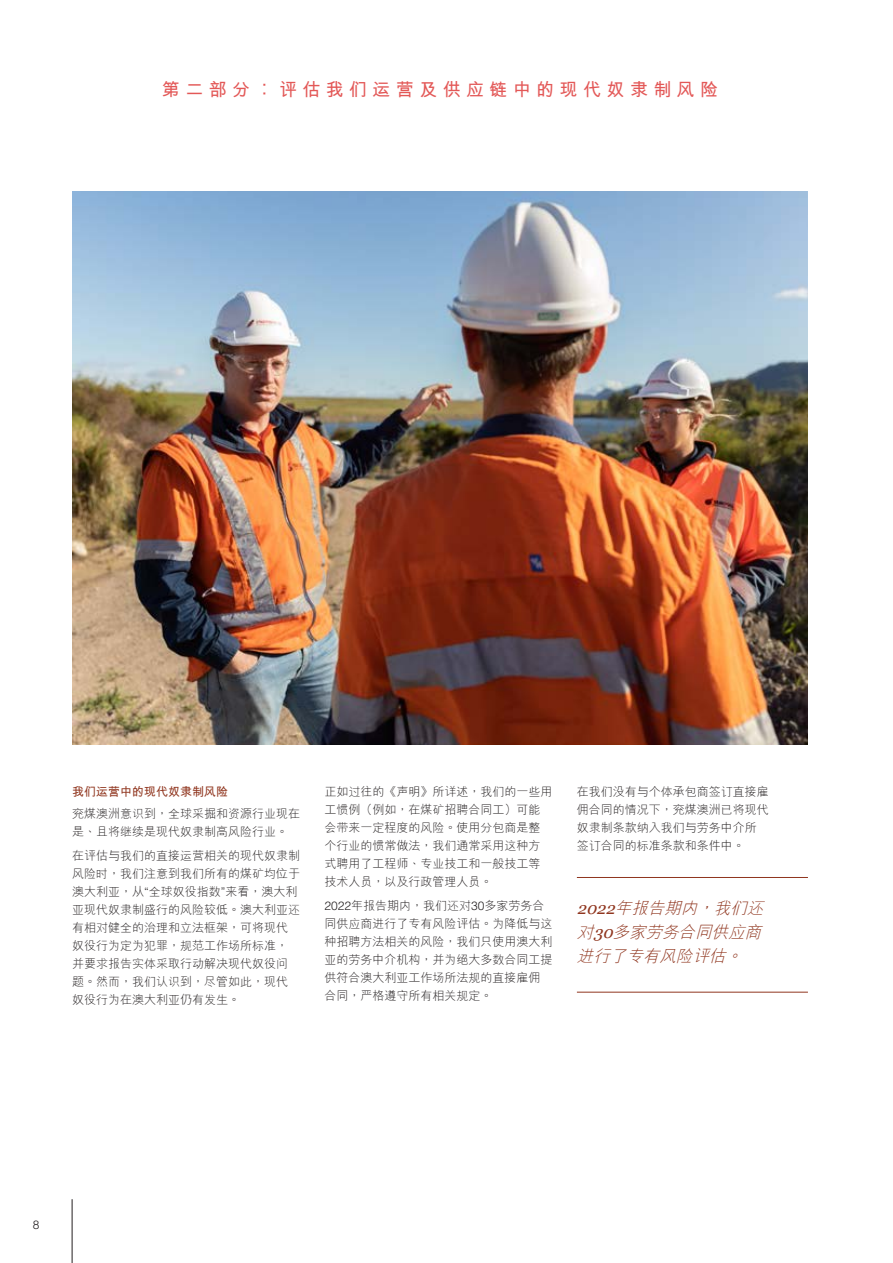
<style>
.page{position:relative;width:893px;height:1263px;background:#fff}
.page>*{position:absolute;margin:0;border:0;box-sizing:border-box;transform-origin:0 0}
.t1{font:700 18px "M Hei HKS";letter-spacing:.3em;color:#e35857}
.t2{font:italic 300 16.5px/24px "M Hei HKS";color:#90361f}
.t3{font:300 12px/18px "M Hei HKS";color:#231f20}
.t4{font:700 12px "M Hei HKS";color:#90361f}
.t5{font:300 12px "Helvetica LT Std";color:#231f20}
.s1{font-family:"Helvetica LT Std"}
.s2{font-family:"Georgia";font-weight:400}
</style>
<div class="page">
<img style="left:72px;top:191px;width:736px;height:554px">
<hr style="left:577px;top:877px;width:231px;height:1px;background:#90361f">
<hr style="left:577px;top:992px;width:231px;height:1px;background:#90361f">
<hr style="left:892px;top:1038px;width:1px;height:225px;background:#0d6cb6">
<hr style="left:72px;top:1199px;width:1px;height:64px;background:#231f20">
<h1 class="t1" style="left:162px;top:76px;width:558px">第二部分︰評估我們運營及供應鏈中的現代奴隸制風險</h1>
<p class="t4" style="left:72px;top:783px;width:158px">我們運營中的現代奴隸制風險</p>
<p class="t3" style="left:72px;top:804px;width:230px">兖煤澳洲意識到，全球採掘和資源行業現在是、且將繼續是現代奴隸制高風險行業。</p>
<p class="t3" style="left:72px;top:846px;width:230px">在評估與我們的直接運營相關的現代奴隸制風險時，我們注意到我們所有的煤礦均位於澳大利亞，從<span class="s1">“</span>全球奴役指數<span class="s1">”</span>來看，澳大利亞現代奴隸制盛行的風險較低。澳大利亞還有相對健全的治理和立法框架，可將現代奴役行為定為犯罪，規範工作場所標準，並要求報告實體採取行動解決現代奴役問題。然而，我們認識到，儘管如此，現代奴役行為在澳大利亞仍有發生。</p>
<p class="t3" style="left:325px;top:782px;width:230px">正如過往的《聲明》所詳述，我們的一些用工慣例（例如，在煤礦招聘合同工）可能會帶來一定程度的風險。使用分包商是整個行業的慣常做法，我們通常採用這種方式聘用了工程師、專業技工和一般技工等技術人員，以及行政管理人員。</p>
<p class="t3" style="left:325px;top:896px;width:230px"><span class="s1">2022</span>年報告期內，我們還對<span class="s1">30</span>多家勞務合同供應商進行了專有風險評估。為降低與這種招聘方法相關的風險，我們只使用澳大利亞的勞務中介機構，並為絕大多數合同工提供符合澳大利亞工作場所法規的直接僱佣合同，嚴格遵守所有相關規定。</p>
<p class="t3" style="left:577px;top:782px;width:193px">在我們沒有與個體承包商簽訂直接僱佣合同的情況下，兖煤澳洲已將現代奴隸制條款納入我們與勞務中介所簽訂合同的標準條款和條件中。</p>
<h2 class="t2" style="left:577px;top:895px;width:194px"><span class="s2">2022</span>年報告期內，我們還對<span class="s2">30</span>多家勞務合同供應商進行了專有風險評估。</h2>
<p class="t5" style="left:33px;top:1217px;width:8px">8</p>
</div>
